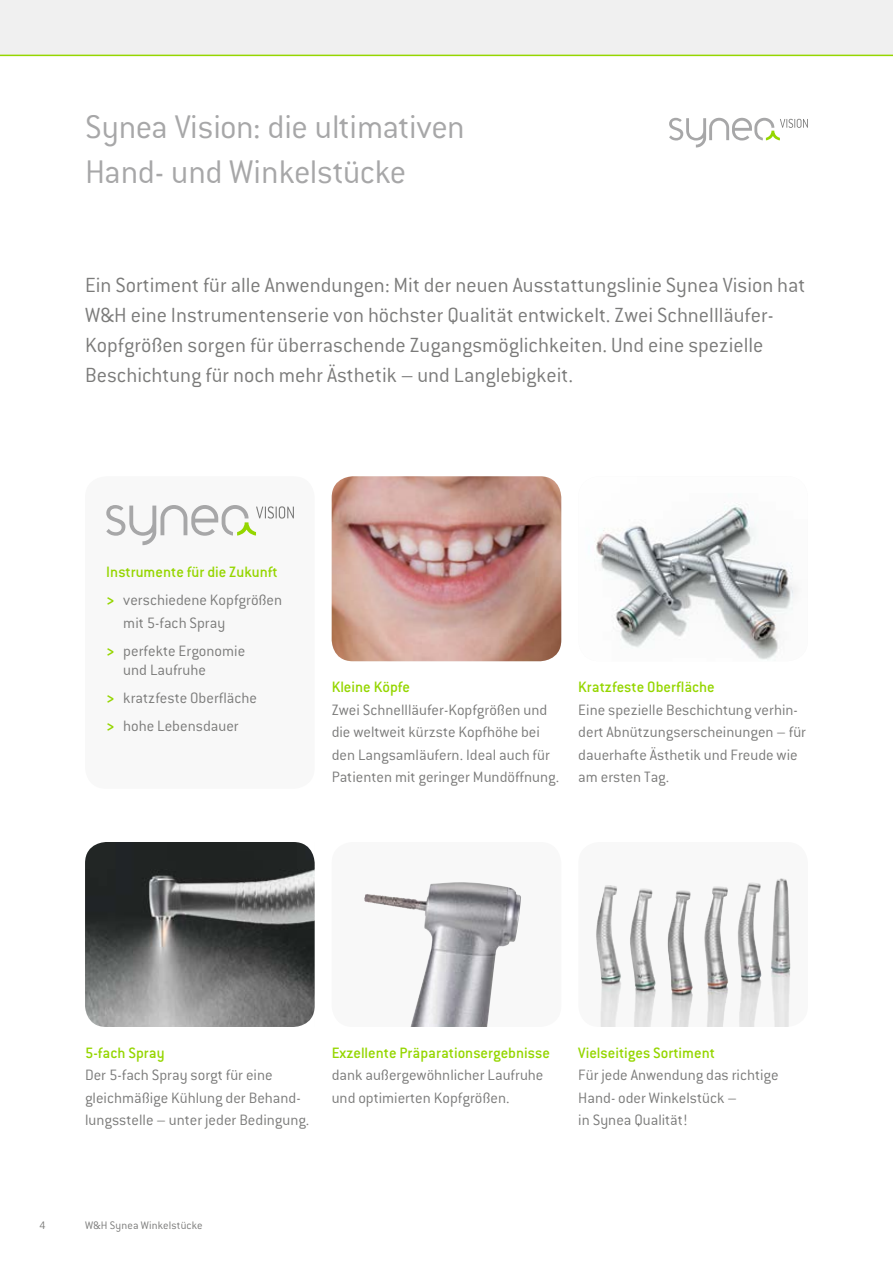
<style>
.page{position:relative;width:893px;height:1263px;background:#fff}
.page>*{position:absolute;margin:0;border:0;box-sizing:border-box;transform-origin:0 0}
.t1{font:300 36px/45px "Conduit ITC Pro";letter-spacing:-.015em;color:#a7a7a8}
.t2{font:300 22.5px/30px "Conduit ITC Pro";color:#7b7b7a}
.t3{font:300 16.5px/22.5px "Conduit ITC Pro";color:#7b7b7a}
.t4{font:500 16.5px/28px "Conduit ITC Pro";color:#95d600}
.t5{font:300 12px "Conduit ITC Pro";letter-spacing:.01em;color:#7b7b7a}
.s1{font-weight:700}
.s2{font-weight:300;color:#7b7b7a}
.s3{font-weight:700;color:#95d600}
</style>
<div class="page">
<div style="left:85px;top:476px;width:230px;height:313px;background:#f8f8f8;border-radius:21px"></div>
<div style="left:0;top:0;width:893px;height:55px;background:#f0f0f0"></div>
<svg style="left:0;top:54px;width:893px;height:2px"></svg>
<img style="left:596px;top:504px;width:201px;height:156px">
<img style="left:85px;top:842px;width:230px;height:185px">
<svg style="left:332px;top:842px;width:229px;height:185px"></svg>
<img style="left:364px;top:882px;width:86px;height:22px">
<svg style="left:669px;top:118px;width:139px;height:29px"></svg>
<svg style="left:106px;top:505px;width:188px;height:40px"></svg>
<div style="left:578px;top:842px;width:230px;height:185px;background:#f8f8f8;border-radius:21px"></div>
<img style="left:596px;top:878px;width:195px;height:90px">
<img style="left:600px;top:962px;width:190px;height:65px">
<img style="left:332px;top:476px;width:229px;height:185px">
<h1 class="t1" style="left:85px;top:104px;width:381px">Synea Vision: die ultimativen<br>Hand- und Winkelstücke</h1>
<p class="t2" style="left:85px;top:270px;width:722px">Ein Sortiment für alle Anwendungen: Mit der neuen Ausstattungslinie Synea Vision hat W&amp;H eine Instrumentenserie von höchster Qualität entwickelt. Zwei Schnellläufer-Kopfgrößen sorgen für überraschende Zugangsmöglichkeiten. Und eine spezielle Beschichtung für noch mehr Ästhetik – und Langlebigkeit.</p>
<p class="t4" style="left:106px;top:558px;width:177px">Instrumente für die Zukunft <span class="s1">&gt;</span> <span class="s2">verschiedene Kopfgrößen</span></p>
<p class="t3" style="left:106px;top:609px;width:140px;line-height:28px;text-align:center">mit 5-fach Spray<br><span class="s3">&gt;</span> perfekte Ergonomie</p>
<p class="t3" style="left:106px;top:656px;width:152px;line-height:28px;text-indent:17px">und Laufruhe<br><span class="s3">&gt;</span> kratzfeste Oberfläche <span class="s3">&gt;</span> hohe Lebensdauer</p>
<p class="t4" style="left:332px;top:673px;width:80px">Kleine Köpfe</p>
<p class="t3" style="left:332px;top:698px;width:229px">Zwei Schnellläufer-Kopfgrößen und die weltweit kürzste Kopfhöhe bei den Langsamläufern. Ideal auch für Patienten mit geringer Mundöffnung.</p>
<p class="t4" style="left:578px;top:673px;width:138px">Kratzfeste Oberfläche</p>
<p class="t3" style="left:578px;top:698px;width:229px">Eine spezielle Beschichtung verhin&shy;dert Abnützungserscheinungen – für dauerhafte Ästhetik und Freude wie am ersten Tag.</p>
<p class="t4" style="left:85px;top:1038px;width:81px">5-fach Spray</p>
<p class="t3" style="left:85px;top:1064px;width:226px">Der 5-fach Spray sorgt für eine gleichmäßige Kühlung der Behand&shy;lungsstelle – unter jeder Bedingung.</p>
<p class="t4" style="left:332px;top:1038px;width:220px">Exzellente Präparationsergebnisse</p>
<p class="t3" style="left:332px;top:1064px;width:213px">dank außergewöhnlicher Laufruhe und optimierten Kopfgrößen.</p>
<p class="t4" style="left:578px;top:1038px;width:138px">Vielseitiges Sortiment</p>
<p class="t3" style="left:578px;top:1064px;width:202px">Für jede Anwendung das richtige<br>Hand- oder Winkelstück –<br>in Synea Qualität!</p>
<p class="t5" style="left:39px;top:1218px;width:8px">4</p>
<p class="t5" style="left:85px;top:1218px;width:119px">W&amp;H Synea Winkelstücke</p>
</div>
